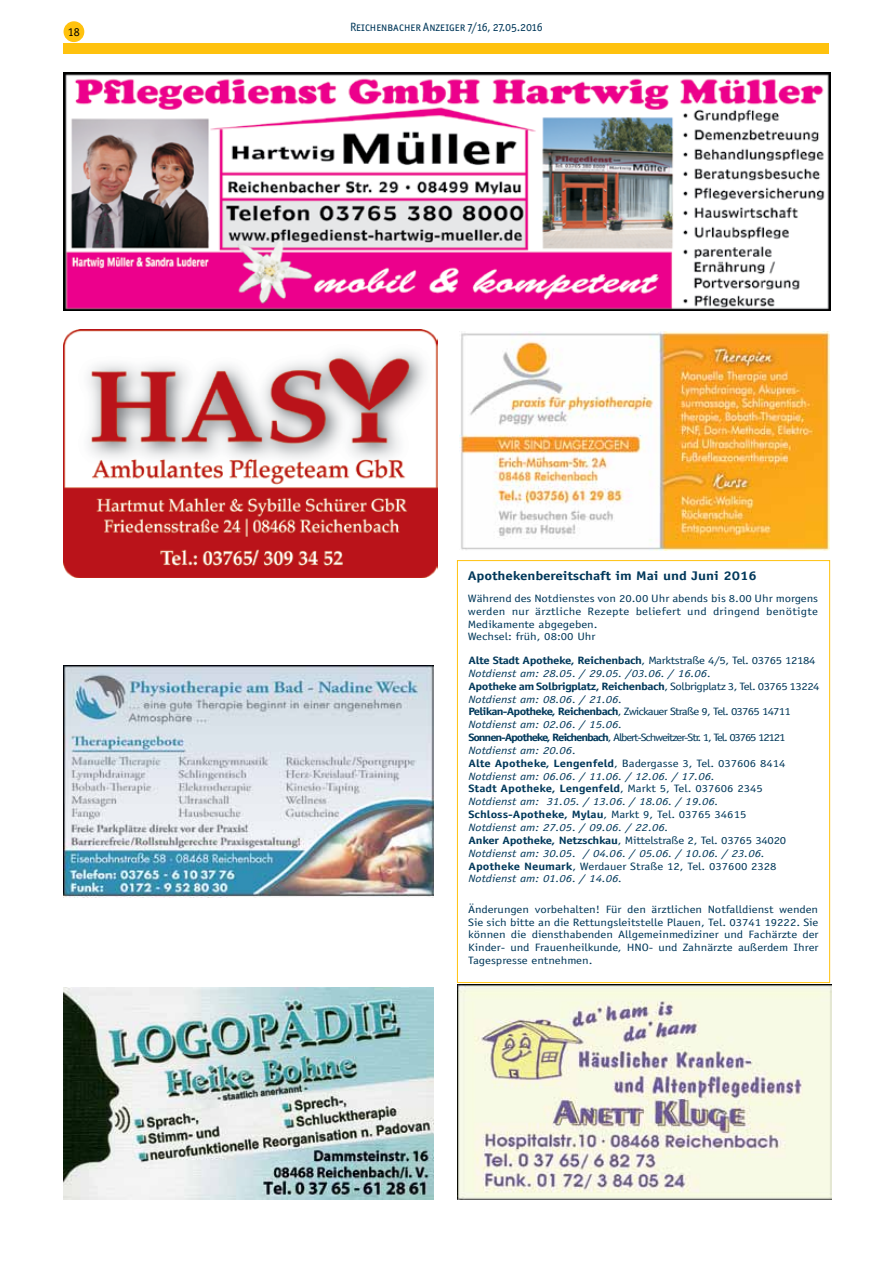
<style>
.page{position:relative;width:893px;height:1263px;background:#fff}
.page>*{position:absolute;margin:0;border:0;box-sizing:border-box;transform-origin:0 0}
.t1{font:700 12.6px "Officina Sans";letter-spacing:-.01em;color:#00385a;scale:1.19 1}
.t2{font:12px "Officina San ITC Book SC";color:#00385a}
.t3{font:12px "Officina Sans";color:#000}
.t4{font:italic 10.65px/12.9px "Officina Sans";color:#00385a;scale:1.19 1}
.t5{font:10.65px/12.9px "Officina Sans";color:#00385a;text-align:justify;scale:1.19 1}
.s1{font-weight:700;font-style:normal}
.s2{font-style:normal}
</style>
<div class="page">
<div style="left:64px;top:22px;width:20px;height:19px;background:#ffc20e;border-radius:50%"></div>
<div style="left:64px;top:21px;width:20px;height:21px;border:2px solid #ffc20e;border-radius:50%"></div>
<div style="left:64px;top:44px;width:765px;height:10px;background:#ffc20e"></div>
<div style="left:457px;top:560px;width:373px;height:423px;border:1px solid #ffc20e"></div>
<img style="left:64px;top:72px;width:766px;height:238px">
<img style="left:64px;top:330px;width:374px;height:247px">
<img style="left:457px;top:985px;width:374px;height:214px">
<img style="left:459px;top:332px;width:370px;height:218px">
<img style="left:64px;top:987px;width:370px;height:212px">
<img style="left:64px;top:665px;width:370px;height:232px">
<p class="t3" style="left:68px;top:25px;width:13px">18</p>
<p class="t2" style="left:350px;top:20px;width:194px">Reichenbacher Anzeiger 7/16, 27.05.2016</p>
<p class="t1" style="left:468px;top:568px;width:244px">Apothekenbereitschaft im Mai und Juni 2016</p>
<p class="t5" style="left:468px;top:592px;width:296px;text-align:left">Während des Notdienstes von 20.00 Uhr abends bis 8.00 Uhr morgens werden nur ärztliche Rezepte beliefert und dringend benötigte Medikamente abgegeben.<br>Wechsel: früh, 08:00 Uhr</p>
<p class="t4" style="left:468px;top:654px;width:297px"><span class="s1">Alte Stadt Apotheke, Reichenbach</span><span class="s2">, Marktstraße 4/5, Tel. 03765 12184<br></span>Notdienst am: 28.05. / 29.05. /03.06. / 16.06.<br><span class="s1">Apotheke am Solbrigplatz, Reichenbach</span><span class="s2">, Solbrigplatz 3, Tel. 03765 13224<br></span>Notdienst am: 08.06. / 21.06.<br><span class="s1">Pelikan-Apotheke, Reichenbach</span><span class="s2">, Zwickauer Straße 9, Tel. 03765 14711<br></span>Notdienst am: 02.06. / 15.06.<br><span class="s1">Sonnen-Apotheke, Reichenbach</span><span class="s2">, Albert-Schweitzer-Str. 1, Tel. 03765 12121<br></span>Notdienst am: 20.06.<br><span class="s1">Alte Apotheke, Lengenfeld</span><span class="s2">, Badergasse 3, Tel. 037606 8414<br></span>Notdienst am: 06.06. / 11.06. / 12.06. / 17.06.<br><span class="s1">Stadt Apotheke, Lengenfeld</span><span class="s2">, Markt 5, Tel. 037606 2345<br></span>Notdienst am: 31.05. / 13.06. / 18.06. / 19.06.<br><span class="s1">Schloss-Apotheke, Mylau</span><span class="s2">, Markt 9, Tel. 03765 34615<br></span>Notdienst am: 27.05. / 09.06. / 22.06.<br><span class="s1">Anker Apotheke, Netzschkau</span><span class="s2">, Mittelstraße 2, Tel. 03765 34020<br></span>Notdienst am: 30.05. / 04.06. / 05.06. / 10.06. / 23.06.<br><span class="s1">Apotheke Neumark</span><span class="s2">, Werdauer Straße 12, Tel. 037600 2328<br></span>Notdienst am: 01.06. / 14.06.</p>
<p class="t5" style="left:468px;top:903px;width:296px">Änderungen vorbehalten! Für den ärztlichen Notfalldienst wenden Sie sich bitte an die Rettungsleitstelle Plauen, Tel. 03741 19222. Sie können die diensthabenden Allgemeinmediziner und Fachärzte der Kinder- und Frauenheilkunde, HNO- und Zahnärzte außerdem Ihrer Tagespresse entnehmen.</p>
</div>
